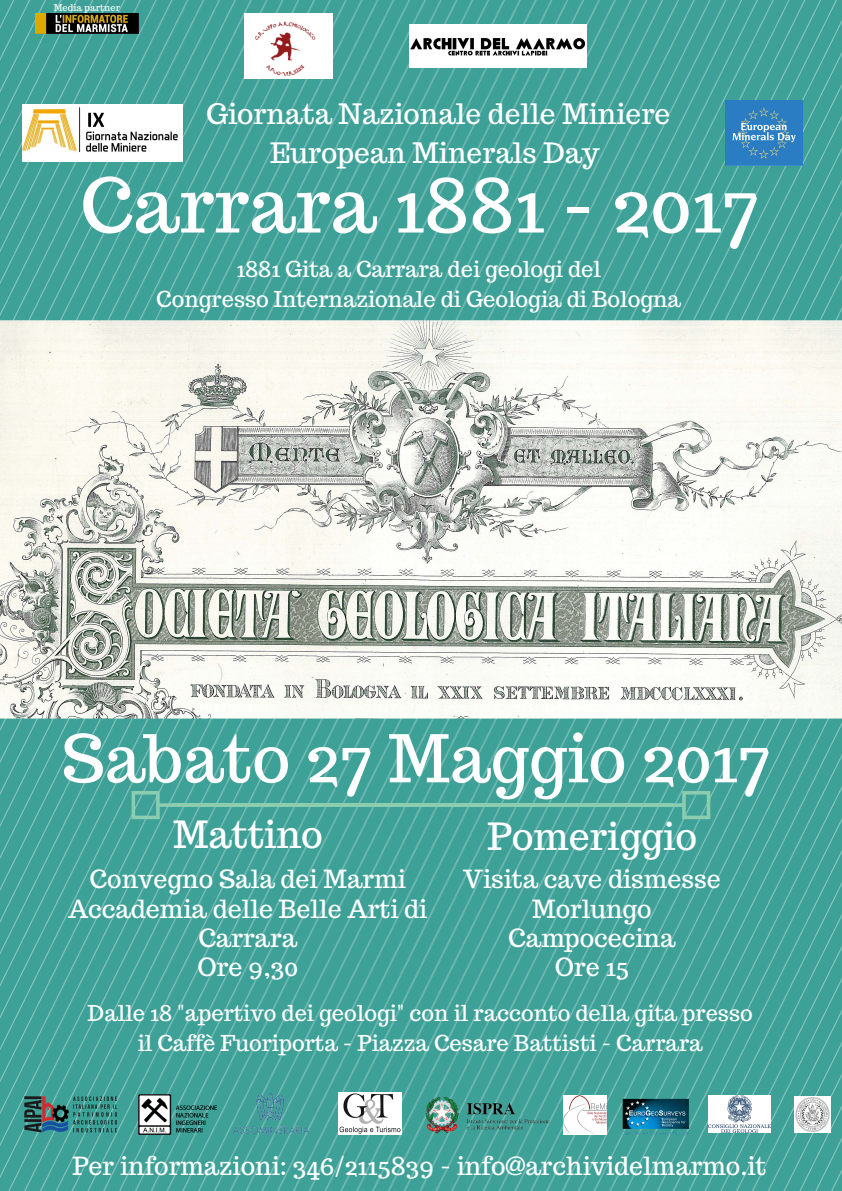
<style>
.page{position:relative;width:842px;height:1191px;background:#fff}
.page>*{position:absolute;margin:0;border:0;box-sizing:border-box;transform-origin:0 0}
.t1{font:74.9px "Trocchi";color:#fff}
.t2{font:65.5px "Trocchi";color:#fff}
.t3{font:37.4px "Trocchi";color:#fff}
.t4{font:28.1px/39px "Trocchi";color:#fff;text-align:center}
.t5{font:24.9px/29.2px "Trocchi";color:#fff;text-align:center}
.t6{font:21.8px/30px "Trocchi";color:#fff;text-align:center}
.t7{font:9.3px "Trocchi";color:#fff}
</style>
<div class="page">
<img style="left:0;top:0;width:842px;height:1190px">
<img style="left:0;top:320px;width:842px;height:398px">
<hr style="left:172px;top:803px;width:501px;height:4px;background:#8ccdb0">
<svg style="left:672px;top:791px;width:38px;height:28px"></svg>
<svg style="left:132px;top:791px;width:41px;height:28px"></svg>
<img style="left:13px;top:1086px;width:117px;height:55px">
<img style="left:22px;top:104px;width:160px;height:57px">
<img style="left:725px;top:100px;width:77px;height:66px">
<img style="left:139px;top:1094px;width:83px;height:40px">
<img style="left:231px;top:1092px;width:81px;height:45px">
<img style="left:339px;top:1092px;width:63px;height:42px">
<img style="left:421px;top:1090px;width:131px;height:48px">
<img style="left:564px;top:1095px;width:42px;height:39px">
<img style="left:615px;top:1090px;width:81px;height:47px">
<img style="left:708px;top:1095px;width:62px;height:37px">
<img style="left:244px;top:13px;width:89px;height:65px">
<img style="left:409px;top:24px;width:177px;height:43px">
<img style="left:794px;top:1096px;width:37px;height:36px">
<img style="left:35px;top:13px;width:104px;height:20px">
<p class="t7" style="left:54px;top:2px;width:68px">Media partner</p>
<p class="t4" style="left:206px;top:94px;width:465px">Giornata Nazionale delle Miniere<br>European Minerals Day</p>
<h1 class="t1" style="left:80px;top:156px;width:681px">Carrara 1881 - 2017</h1>
<p class="t6" style="left:156px;top:254px;width:526px">1881 Gita a Carrara dei geologi del<br>Congresso Internazionale di Geologia di Bologna</p>
<h2 class="t2" style="left:62px;top:715px;width:710px">Sabato 27 Maggio 2017</h2>
<h3 class="t3" style="left:173px;top:810px;width:151px">Mattino</h3>
<p class="t5" style="left:68px;top:864px;width:361px">Convegno Sala dei Marmi<br>Accademia delle Belle Arti di<br>Carrara<br>Ore 9,30</p>
<h3 class="t3" style="left:487px;top:811px;width:211px">Pomeriggio</h3>
<p class="t5" style="left:463px;top:864px;width:259px">Visita cave dismesse<br>Morlungo<br>Campocecina<br>Ore 15</p>
<p class="t6" style="left:88px;top:997px;width:667px">Dalle 18 "apertivo dei geologi" con il racconto della gita presso il Caffè Fuoriporta - Piazza Cesare Battisti - Carrara</p>
<p class="t5" style="left:72px;top:1150px;width:695px">Per informazioni: 346/2115839 - info@archividelmarmo.it</p>
</div>
